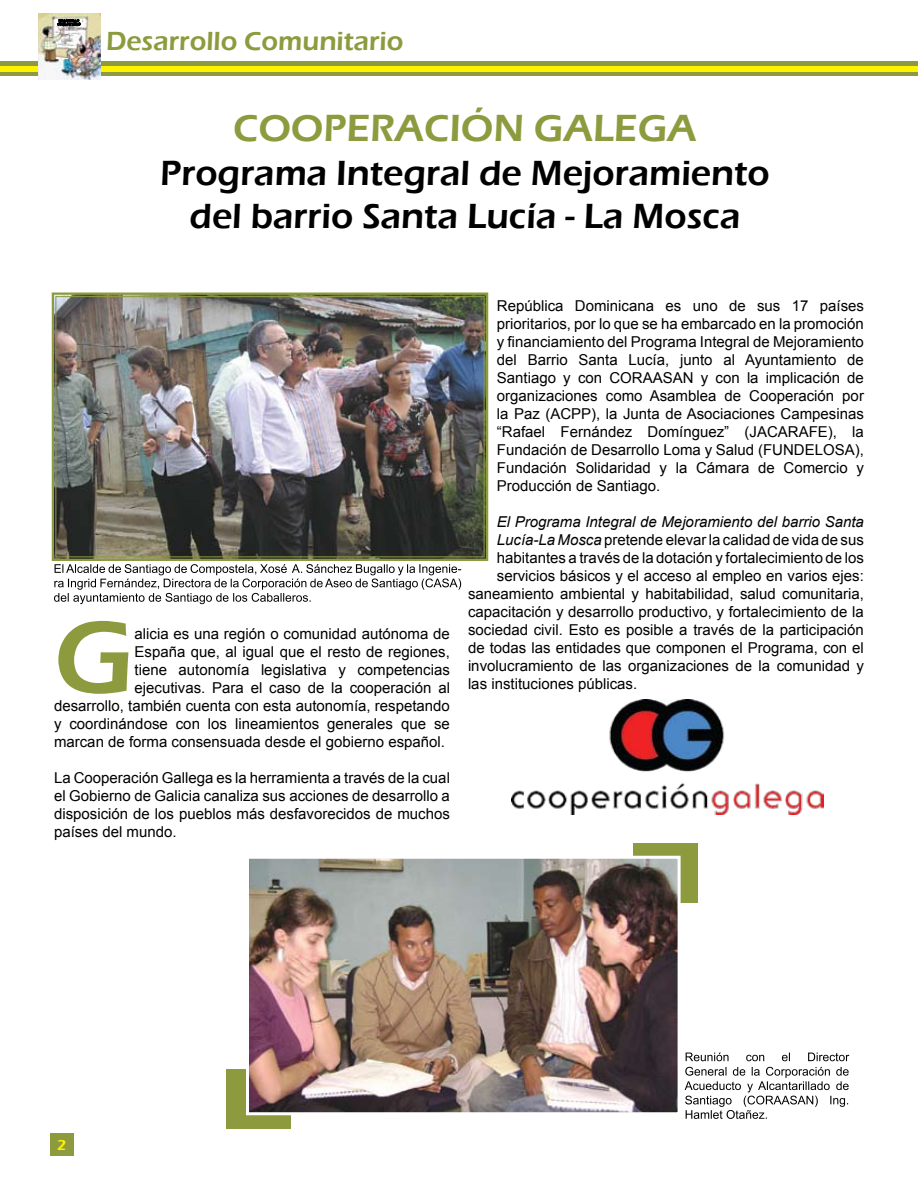
<style>
.page{position:relative;width:918px;height:1188px;background:#fff}
.page>*{position:absolute;margin:0;border:0;box-sizing:border-box;transform-origin:0 0}
.t1{font:600 105.6px "Eras ITC";color:#8d9b3e}
.t2{font:600 39px "Eras ITC";color:#8d9b3e}
.t3{font:600 36px/43.2px "Eras ITC";color:#000;text-align:center}
.t4{font:600 27px "Eras ITC";color:#8d9b3e}
.t5{font:15px/18px "Arial";color:#000;text-align:justify}
.t6{font:italic 15px "Arial";color:#000}
.t7{font:600 15px "Eras ITC";color:#fff200}
.s1{font-style:italic}
</style>
<div class="page">
<div style="left:0;top:61px;width:918px;height:15px;background:#8d9b3e"></div>
<div style="left:0;top:66px;width:918px;height:6px;background:#fff200"></div>
<div style="left:50px;top:1133px;width:24px;height:23px;background:#8d9b3e"></div>
<img style="left:38px;top:14px;width:63px;height:66px">
<div style="left:56px;top:19px;width:26px;height:7px;background:#fff"></div>
<svg style="left:56px;top:19px;width:25px;height:8px"></svg>
<div style="left:634px;top:843px;width:64px;height:60px;background:#8d9b3e"></div>
<div style="left:226px;top:1070px;width:65px;height:59px;background:#8d9b3e"></div>
<img style="left:250px;top:860px;width:427px;height:251px">
<div style="left:246px;top:856px;width:435px;height:259px;border:3px solid #fff"></div>
<img style="left:51px;top:292px;width:438px;height:269px">
<div style="left:55px;top:296px;width:430px;height:261px;border:1px solid #8d9b3e"></div>
<svg style="left:685px;top:1067px;width:164px;height:52px"></svg>
<svg style="left:686px;top:1053px;width:163px;height:8px"></svg>
<svg style="left:54px;top:564px;width:407px;height:40px"></svg>
<img style="left:512px;top:699px;width:311px;height:116px">
<h3 class="t4" style="left:106px;top:26px;width:299px">Desarrollo Comunitario</h3>
<h2 class="t2" style="left:233px;top:106px;width:465px">COOPERACIÓN GALEGA</h2>
<h3 class="t3" style="left:160px;top:151px;width:611px">Programa Integral de Mejoramiento del barrio Santa Lucía - La Mosca</h3>
<h1 class="t1" style="left:54px;top:598px;width:82px">G</h1>
<p class="t5" style="left:135px;top:624px;width:317px">alicia es una región o comunidad autónoma de</p>
<p class="t5" style="left:135px;top:642px;width:317px">España que, al igual que el resto de regiones,</p>
<p class="t5" style="left:135px;top:660px;width:317px">tiene autonomía legislativa y competencias</p>
<p class="t5" style="left:135px;top:678px;width:317px">ejecutivas. Para el caso de la cooperación al</p>
<p class="t5" style="left:54px;top:696px;width:397px">desarrollo, también cuenta con esta autonomía, respetando</p>
<p class="t5" style="left:54px;top:714px;width:397px">y coordinándose con los lineamientos generales que se</p>
<p class="t5" style="left:54px;top:732px;width:393px">marcan de forma consensuada desde el gobierno español.</p>
<p class="t5" style="left:54px;top:768px;width:397px">La Cooperación Gallega es la herramienta a través de la cual el Gobierno de Galicia canaliza sus acciones de desarrollo a disposición de los pueblos más desfavorecidos de muchos países del mundo.</p>
<p class="t5" style="left:497px;top:297px;width:369px">República Dominicana es uno de sus 17 países prioritarios, por lo que se ha embarcado en la promoción y financiamiento del Programa Integral de Mejoramiento del Barrio Santa Lucía, junto al Ayuntamiento de Santiago y con CORAASAN y con la implicación de organizaciones como Asamblea de Cooperación por la Paz (ACPP), la Junta de Asociaciones Campesinas “Rafael Fernández Domínguez” (JACARAFE), la Fundación de Desarrollo Loma y Salud (FUNDELOSA), Fundación Solidaridad y la Cámara de Comercio y Producción de Santiago.</p>
<p class="t6" style="left:497px;top:512px;width:369px">El Programa Integral de Mejoramiento del barrio Santa</p>
<p class="t5" style="left:497px;top:531px;width:369px"><span class="s1">Lucía-La Mosca</span> pretende elevar la calidad de vida de sus</p>
<p class="t5" style="left:497px;top:549px;width:369px">habitantes a través de la dotación y fortalecimiento de los</p>
<p class="t5" style="left:497px;top:567px;width:369px">servicios básicos y el acceso al empleo en varios ejes:</p>
<p class="t5" style="left:468px;top:585px;width:397px">saneamiento ambiental y habitabilidad, salud comunitaria,</p>
<p class="t5" style="left:468px;top:603px;width:397px">capacitación y desarrollo productivo, y fortalecimiento de la</p>
<p class="t5" style="left:468px;top:621px;width:397px">sociedad civil. Esto es posible a través de la participación</p>
<p class="t5" style="left:468px;top:639px;width:397px">de todas las entidades que componen el Programa, con el</p>
<p class="t5" style="left:468px;top:657px;width:397px">involucramiento de las organizaciones de la comunidad y</p>
<p class="t5" style="left:468px;top:675px;width:171px">las instituciones públicas.</p>
<p class="t7" style="left:57px;top:1136px;width:11px">2</p>
</div>
